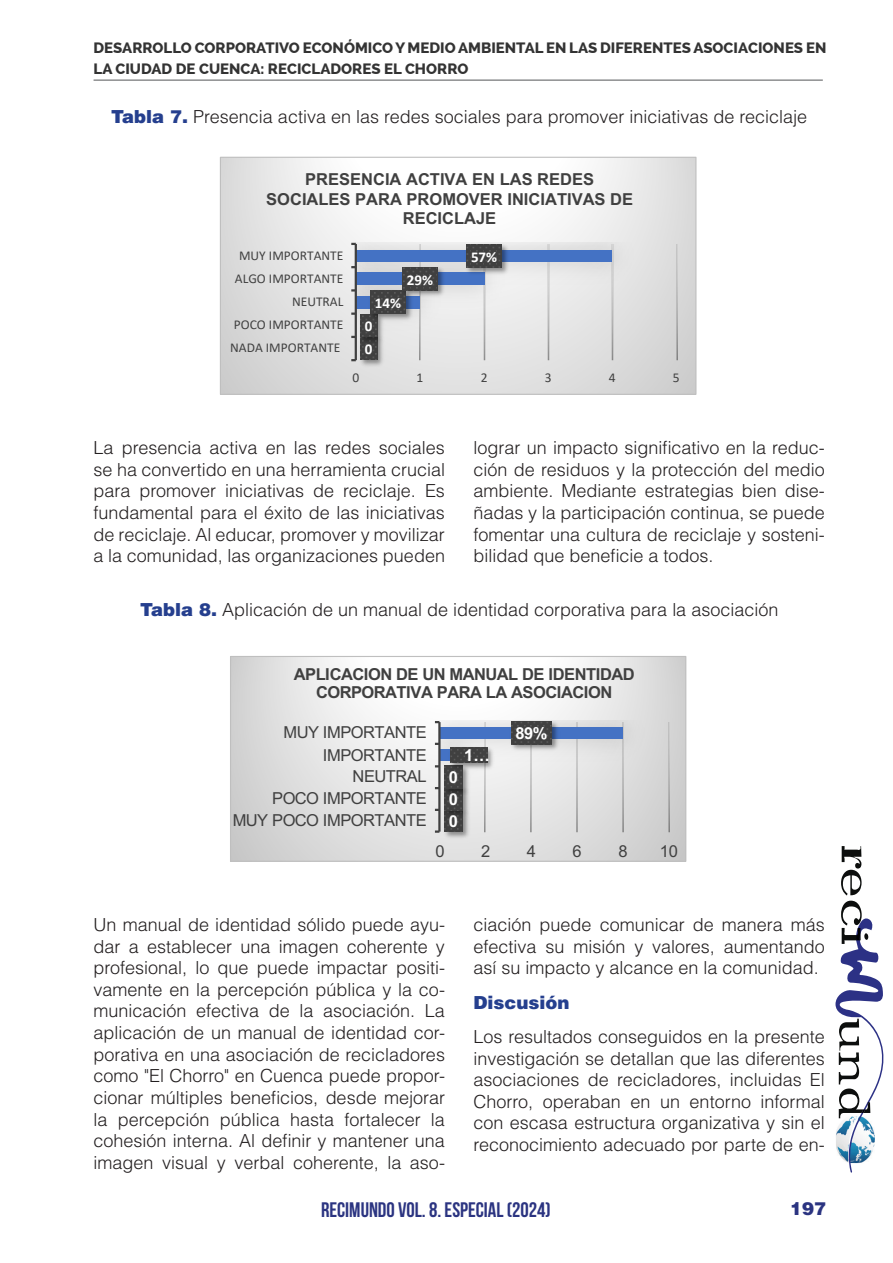
<style>
.page{position:relative;width:893px;height:1263px;background:#fff}
.page>*{position:absolute;margin:0;border:0;box-sizing:border-box;transform-origin:0 0}
.t1{font:700 21px "Bebas Neue";color:#2b3481}
.t2{font:300 18px/21.6px "Helvetica LT Std";color:#231f20;text-align:justify}
.t3{font:900 18px "Helvetica LT Std";color:#253f8e}
.t4{font:900 18px "Helvetica LT Std";color:#2b3481}
.t5{font:16.5px "Arial";letter-spacing:-.03em;color:#404040}
.t6{font:700 16.5px/19.5px "Arial";color:#404040;text-align:center}
.t7{font:700 16.5px/18px "Arial";letter-spacing:-.035em;color:#404040;text-align:center}
.t8{font:700 16.5px "Arial";color:#fff}
.t9{font:800 15px/21px "Raleway";color:#333}
.t10{font:700 15px "Calibri";color:#fff}
.t11{font:13.5px "Calibri";color:#404040}
.s1{font-weight:900;color:#253f8e}
</style>
<div class="page">
<hr style="left:94px;top:80px;width:729px;height:1px;background:#545557">
<svg style="left:841px;top:846px;width:20px;height:49px"></svg>
<svg style="left:835px;top:901px;width:49px;height:272px"></svg>
<svg style="left:222px;top:159px;width:472px;height:234px"></svg>
<img style="left:419px;top:244px;width:258px;height:117px">
<img style="left:357px;top:316px;width:94px;height:23px">
<img style="left:357px;top:292px;width:159px;height:24px">
<img style="left:356px;top:243px;width:289px;height:49px">
<div style="left:356px;top:296px;width:64px;height:12px;background:#4472c4"></div>
<div style="left:356px;top:273px;width:128px;height:12px;background:#4472c4"></div>
<div style="left:356px;top:250px;width:256px;height:12px;background:#4472c4"></div>
<hr style="left:355px;top:244px;width:2px;height:116px;background:#404040">
<svg style="left:351px;top:289px;width:4px;height:3px"></svg>
<img style="left:358px;top:346px;width:29px;height:24px">
<svg style="left:361px;top:346px;width:16px;height:14px"></svg>
<img style="left:358px;top:311px;width:29px;height:35px">
<svg style="left:361px;top:314px;width:16px;height:23px"></svg>
<img style="left:367px;top:288px;width:48px;height:35px">
<svg style="left:370px;top:291px;width:36px;height:22px"></svg>
<img style="left:400px;top:265px;width:48px;height:35px">
<svg style="left:403px;top:268px;width:35px;height:22px"></svg>
<img style="left:463px;top:241px;width:48px;height:36px">
<svg style="left:466px;top:244px;width:36px;height:24px"></svg>
<div style="left:220px;top:157px;width:476px;height:238px;border:1px solid #bfbfbf"></div>
<svg style="left:232px;top:658px;width:452px;height:202px"></svg>
<img style="left:485px;top:722px;width:184px;height:111px">
<img style="left:472px;top:773px;width:21px;height:18px">
<img style="left:439px;top:721px;width:216px;height:49px">
<div style="left:440px;top:749px;width:22px;height:12px;background:#4472c4"></div>
<div style="left:440px;top:728px;width:183px;height:11px;background:#4472c4"></div>
<hr style="left:438px;top:722px;width:3px;height:110px;background:#404040">
<img style="left:441px;top:820px;width:31px;height:22px">
<svg style="left:444px;top:820px;width:18px;height:12px"></svg>
<img style="left:441px;top:798px;width:31px;height:22px">
<svg style="left:444px;top:798px;width:18px;height:12px"></svg>
<img style="left:441px;top:763px;width:31px;height:35px">
<div style="left:444px;top:766px;width:18px;height:22px;background:linear-gradient(to bottom,#404040,#444)"></div>
<img style="left:447px;top:744px;width:50px;height:29px">
<svg style="left:450px;top:747px;width:37px;height:16px"></svg>
<img style="left:508px;top:719px;width:53px;height:35px">
<svg style="left:511px;top:722px;width:41px;height:22px"></svg>
<div style="left:230px;top:656px;width:456px;height:206px;border:1px solid #bfbfbf"></div>
<p class="t9" style="left:94px;top:37px;width:734px">DESARROLLO CORPORATIVO ECONÓMICO Y MEDIO AMBIENTAL EN LAS DIFERENTES ASOCIACIONES EN<br>LA CIUDAD DE CUENCA: RECICLADORES EL CHORRO</p>
<p class="t2" style="left:111px;top:106px;width:697px"><span class="s1">Tabla 7.</span> Presencia activa en las redes sociales para promover iniciativas de reciclaje</p>
<p class="t6" style="left:266px;top:170px;width:368px">PRESENCIA ACTIVA EN LAS REDES<br>SOCIALES PARA PROMOVER INICIATIVAS DE<br>RECICLAJE</p>
<p class="t11" style="left:239px;top:246px;width:106px">MUY IMPORTANTE</p>
<p class="t10" style="left:471px;top:246px;width:28px">57%</p>
<p class="t11" style="left:235px;top:269px;width:110px">ALGO IMPORTANTE</p>
<p class="t10" style="left:407px;top:269px;width:28px">29%</p>
<p class="t11" style="left:292px;top:292px;width:53px">NEUTRAL</p>
<p class="t10" style="left:375px;top:292px;width:28px">14%</p>
<p class="t11" style="left:234px;top:315px;width:111px">POCO IMPORTANTE</p>
<p class="t10" style="left:365px;top:316px;width:9px">0</p>
<p class="t11" style="left:230px;top:338px;width:112px">NADA IMPORTANTE</p>
<p class="t10" style="left:365px;top:338px;width:9px">0</p>
<p class="t11" style="left:352px;top:368px;width:8px">0</p>
<p class="t11" style="left:417px;top:368px;width:8px">1</p>
<p class="t11" style="left:481px;top:368px;width:8px">2</p>
<p class="t11" style="left:545px;top:368px;width:8px">3</p>
<p class="t11" style="left:609px;top:368px;width:8px">4</p>
<p class="t11" style="left:673px;top:368px;width:8px">5</p>
<p class="t2" style="left:94px;top:437px;width:353px">La presencia activa en las redes sociales se ha convertido en una herramienta crucial para promover iniciativas de reciclaje. Es fundamental para el éxito de las iniciativas de reciclaje. Al educar, promover y movilizar a la comunidad, las organizaciones pueden</p>
<p class="t2" style="left:473px;top:437px;width:353px">lograr un impacto significativo en la reduc&shy;ción de residuos y la protección del medio ambiente. Mediante estrategias bien dise&shy;ñadas y la participación continua, se puede fomentar una cultura de reciclaje y sosteni&shy;bilidad que beneficie a todos.</p>
<p class="t2" style="left:140px;top:599px;width:640px"><span class="s1">Tabla 8.</span> Aplicación de un manual de identidad corporativa para la asociación</p>
<p class="t7" style="left:294px;top:665px;width:342px">APLICACION DE UN MANUAL DE IDENTIDAD<br>CORPORATIVA PARA LA ASOCIACION</p>
<p class="t5" style="left:284px;top:721px;width:145px">MUY IMPORTANTE</p>
<p class="t8" style="left:515px;top:721px;width:34px">89%</p>
<p class="t5" style="left:323px;top:743px;width:105px">IMPORTANTE</p>
<p class="t8" style="left:464px;top:744px;width:27px">1…</p>
<p class="t5" style="left:353px;top:765px;width:75px">NEUTRAL</p>
<p class="t8" style="left:449px;top:766px;width:11px">0</p>
<p class="t5" style="left:272px;top:787px;width:156px">POCO IMPORTANTE</p>
<p class="t8" style="left:449px;top:787px;width:11px">0</p>
<p class="t5" style="left:233px;top:809px;width:195px">MUY POCO IMPORTANTE</p>
<p class="t8" style="left:449px;top:809px;width:11px">0</p>
<p class="t5" style="left:435px;top:839px;width:11px">0</p>
<p class="t5" style="left:481px;top:839px;width:11px">2</p>
<p class="t5" style="left:527px;top:839px;width:11px">4</p>
<p class="t5" style="left:573px;top:839px;width:11px">6</p>
<p class="t5" style="left:618px;top:839px;width:11px">8</p>
<p class="t5" style="left:660px;top:839px;width:20px">10</p>
<p class="t2" style="left:94px;top:914px;width:353px">Un manual de identidad sólido puede ayu&shy;dar a establecer una imagen coherente y profesional, lo que puede impactar positi&shy;vamente en la percepción pública y la co&shy;municación efectiva de la asociación. La aplicación de un manual de identidad cor&shy;porativa en una asociación de recicladores como "El Chorro" en Cuenca puede propor&shy;cionar múltiples beneficios, desde mejorar la percepción pública hasta fortalecer la cohesión interna. Al definir y mantener una imagen visual y verbal coherente, la aso-</p>
<p class="t2" style="left:473px;top:914px;width:353px">ciación puede comunicar de manera más efectiva su misión y valores, aumentando así su impacto y alcance en la comunidad.</p>
<p class="t3" style="left:473px;top:990px;width:98px">Discusión</p>
<p class="t2" style="left:473px;top:1026px;width:353px">Los resultados conseguidos en la presente investigación se detallan que las diferentes asociaciones de recicladores, incluidas El Chorro, operaban en un entorno informal con escasa estructura organizativa y sin el reconocimiento adecuado por parte de en-</p>
<p class="t1" style="left:321px;top:1198px;width:231px">RECIMUNDO VOL. 8. ESPECIAL (2024)</p>
<p class="t4" style="left:790px;top:1197px;width:38px">197</p>
</div>
